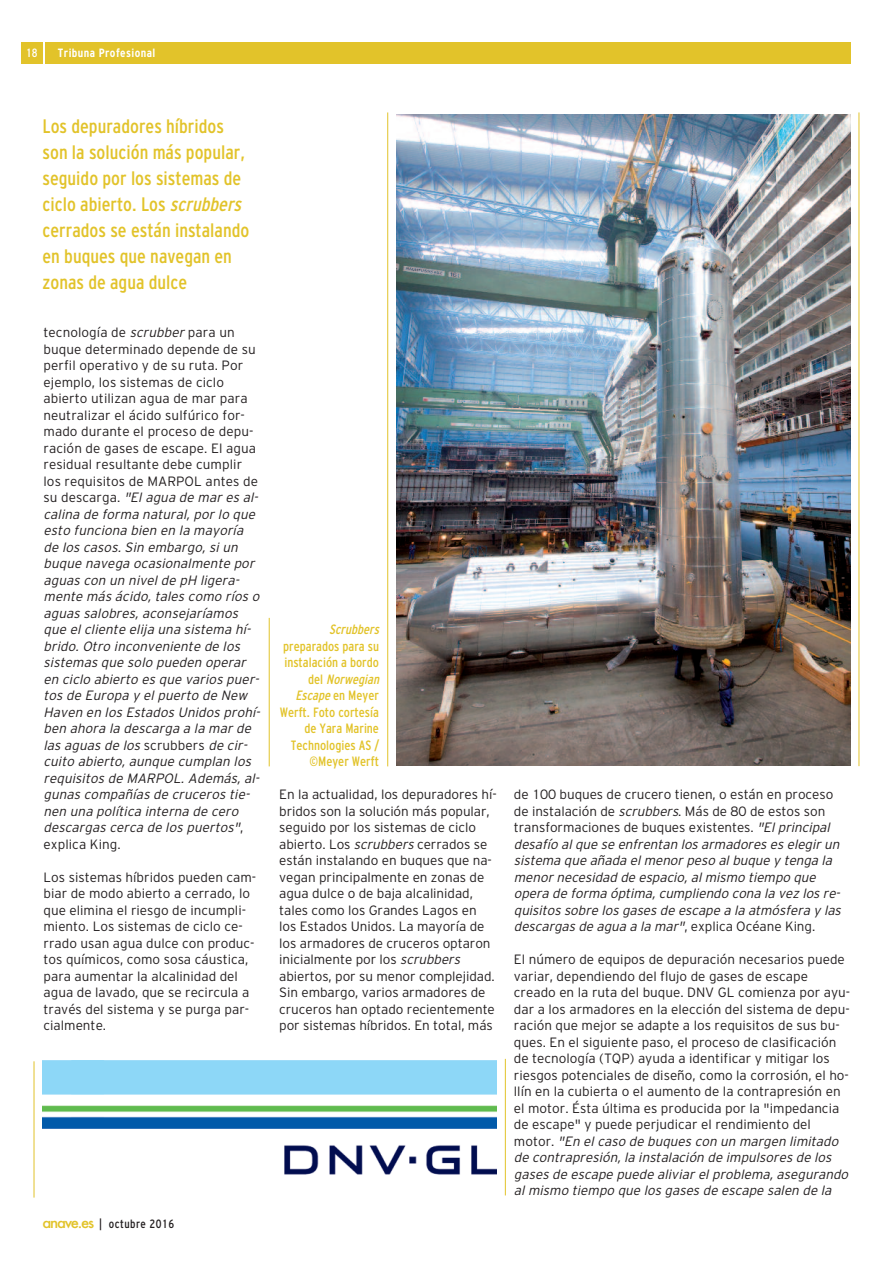
<style>
.page{position:relative;width:893px;height:1263px;background:#fff}
.page>*{position:absolute;margin:0;border:0;box-sizing:border-box;transform-origin:0 0}
.t1{font:condensed 19.5px/26px "Civica 06";color:#e2c32a}
.t2{font:300 13.5px/16.5px "Civica 01";color:#231f20}
.t3{font:italic 300 13.5px/16.5px "Civica 01";letter-spacing:.005em;color:#231f20}
.t4{font:condensed 13.5px/16.5px "Civica 06";color:#e2c32a;text-align:right}
.t5{font:italic condensed 13.5px "Civica 06";color:#e2c32a}
.t6{font:condensed 12px "Civica 06";letter-spacing:.04em;color:#231f20}
.t7{font:700 condensed 12px "Civica 09";letter-spacing:.035em;color:#fff}
.t8{font:condensed 12px "Civica 06";color:#fff}
.s1{font-style:italic}
.s2{font-style:normal}
.s3{font-family:"Futura";font-weight:500;font-stretch:normal;font-size:14.85px;color:#e2c32a}
</style>
<div class="page">
<hr style="left:34px;top:1061px;width:1px;height:136px;background:#e2c32a">
<img style="left:43px;top:1061px;width:454px;height:114px">
<div style="left:21px;top:43px;width:22px;height:21px;background:#e2c32a"></div>
<div style="left:45px;top:43px;width:805px;height:21px;background:#e2c32a"></div>
<hr style="left:269px;top:618px;width:1px;height:148px;background:#e2c32a">
<hr style="left:387px;top:112px;width:1px;height:654px;background:#e2c32a">
<img style="left:396px;top:114px;width:454px;height:651px">
<hr style="left:859px;top:112px;width:1px;height:654px;background:#e2c32a">
<hr style="left:505px;top:1059px;width:1px;height:136px;background:#e2c32a">
<p class="t8" style="left:26px;top:46px;width:13px">18</p>
<p class="t7" style="left:58px;top:46px;width:99px">Tribuna Profesional</p>
<h1 class="t1" style="left:43px;top:113px;width:208px">Los depuradores híbridos son la solución más popular, seguido por los sistemas de ciclo abierto. Los <span class="s1">scrubbers </span>cerrados se están instalando en buques que navegan en zonas de agua dulce</h1>
<p class="t3" style="left:44px;top:324px;width:220px"><span class="s2">tecnología de</span> scrubber<span class="s2">para un buque determinado depende de su perfil operativo y de su ruta. Por ejemplo, los sistemas de ciclo abierto utilizan agua de mar para neutralizar el ácido sulfúrico for&shy;mado durante el proceso de depu&shy;ración de gases de escape. El agua residual resultante debe cumplir los requisitos de MARPOL antes de su descarga.</span> "Elaguademaresal&shy;calina de forma natural, por lo que esto funciona bien en la mayoría de los casos. Sin embargo, si un buque navega ocasionalmente por aguas con un nivel de pH ligera&shy;mente más ácido, tales como ríos o aguas salobres, aconsejaríamos que el cliente elija una sistema hí&shy;brido. Otro inconveniente de los sistemas que solo pueden operar en ciclo abierto es que varios puer&shy;tos de Europa y el puerto de New<br>Haven en los Estados Unidos prohí&shy;ben ahora la descarga a la mar de lasaguasdelos<span class="s2">scrubbers</span> decir&shy;cuito abierto, aunque cumplan los requisitos de MARPOL. Además, al&shy;gunas compañías de cruceros tie&shy;nen una política interna de cero descargas cerca de los puertos"<span class="s2">, explica King.</span></p>
<p class="t2" style="left:44px;top:869px;width:214px">Los sistemas híbridos pueden cam&shy;biar de modo abierto a cerrado, lo que elimina el riesgo de incumpli&shy;miento. Los sistemas de ciclo ce&shy;rrado usan agua dulce con produc&shy;tos químicos, como sosa cáustica, para aumentar la alcalinidad del agua de lavado, que se recircula a través del sistema y se purga par&shy;cialmente.</p>
<p class="t6" style="left:43px;top:1217px;width:133px"><span class="s3">anave.es</span> | octubre 2016</p>
<p class="t5" style="left:329px;top:622px;width:54px">Scrubbers</p>
<p class="t4" style="left:280px;top:638px;width:103px">preparados para su instalación a bordo d e l <span class="s1">Norwegian<br>Escape</span>en Meyer<br>Werft. Foto cortesía de Yara Marine<br>Technologies AS / ©Meyer Werft</p>
<p class="t2" style="left:279px;top:786px;width:219px">En la actualidad, los depuradores hí&shy;bridos son la solución más popular, seguido por los sistemas de ciclo abierto. Los <span class="s1">scrubbers</span>cerrados se están instalando en buques que na&shy;vegan principalmente en zonas de agua dulce o de baja alcalinidad, tales como los Grandes Lagos en los Estados Unidos. La mayoría de los armadores de cruceros optaron inicialmente por los <span class="s1">scrubbers </span>abiertos, por su menor complejidad.<br>Sin embargo, varios armadores de cruceros han optado recientemente por sistemas híbridos. En total, más</p>
<p class="t3" style="left:514px;top:786px;width:331px"><span class="s2">de 100 buques de crucero tienen, o están en proceso de instalación de</span> scrubbers<span class="s2">. Más de 80 de estos son transformaciones de buques existentes.</span> "Elprincipal desafío al que se enfrentan los armadores es elegir un sistema que añada el menor peso al buque y tenga la menor necesidad de espacio, al mismo tiempo que opera de forma óptima, cumpliendo cona la vez los re&shy;quisitos sobre los gases de escape a la atmósfera y las descargasdeaguaalamar"<span class="s2">, explica Océane King.</span></p>
<p class="t2" style="left:514px;top:951px;width:338px">El número de equipos de depuración necesarios puede variar, dependiendo del flujo de gases de escape creado en la ruta del buque. DNV GL comienza por ayu&shy;dar a los armadores en la elección del sistema de depu&shy;ración que mejor se adapte a los requisitos de sus bu&shy;ques. En el siguiente paso, el proceso de clasificación de tecnología (TQP) ayuda a identificar y mitigar los riesgos potenciales de diseño, como la corrosión, el ho&shy;llín en la cubierta o el aumento de la contrapresión en el motor. Ésta última es producida por la "impedancia de escape" y puede perjudicar el rendimiento del<br>m o t o r . <span class="s1">"En el caso de buques con un margen limitado de contrapresión, la instalación de impulsores de los gases de escape puede aliviar el problema, asegurando al mismo tiempo que los gases de escape salen de la</span></p>
</div>
